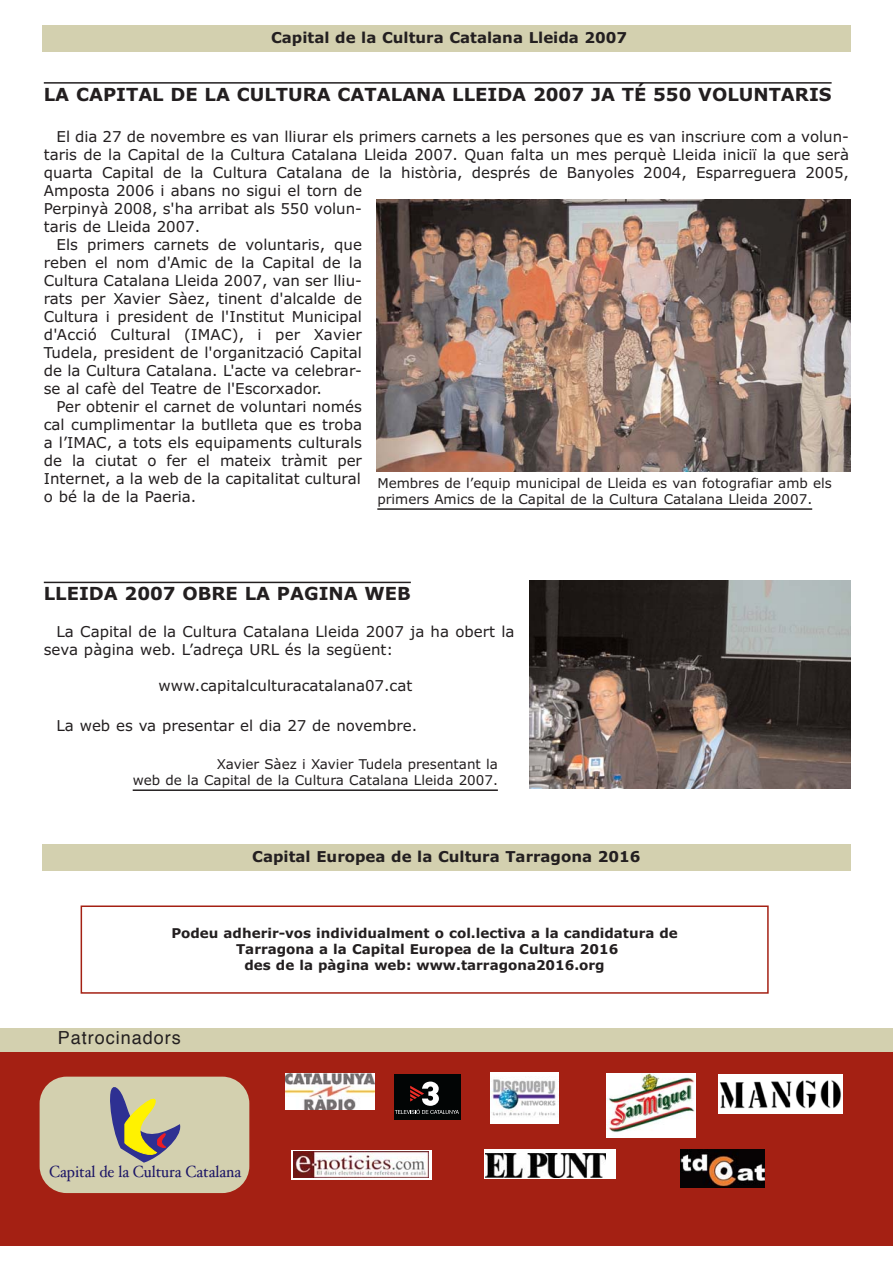
<style>
.page{position:relative;width:893px;height:1263px;background:#fff}
.page>*{position:absolute;margin:0;border:0;box-sizing:border-box;transform-origin:0 0}
.t1{font:700 18px "Verdana";color:#231f20}
.t2{font:18px "Helvetica";letter-spacing:.055em;color:#231f20}
.t3{font:16.2px "Hoefler Text";color:#1c1666;scale:.93 1}
.t4{font:15px/18px "Verdana";color:#231f20}
.t5{font:700 15px "Verdana";color:#231f20}
.t6{font:13.5px/16.2px "Verdana";color:#231f20}
.t7{font:700 13.5px/16.2px "Verdana";color:#231f20;text-align:center}
</style>
<div class="page">
<div style="left:0;top:1028px;width:893px;height:218px;background:#a42013"></div>
<div style="left:40px;top:1077px;width:209px;height:116px;background:#d3d0af;border-radius:27px"></div>
<svg style="left:110px;top:1087px;width:71px;height:76px"></svg>
<div style="left:394px;top:1074px;width:66px;height:46px;background:#020505"></div>
<svg style="left:395px;top:1082px;width:64px;height:32px"></svg>
<div style="left:484px;top:1149px;width:132px;height:30px;background:#fff"></div>
<img style="left:486px;top:1153px;width:119px;height:24px">
<img style="left:285px;top:1074px;width:89px;height:35px">
<img style="left:719px;top:1075px;width:123px;height:38px">
<div style="left:291px;top:1150px;width:141px;height:30px;background:#fff"></div>
<img style="left:293px;top:1151px;width:136px;height:27px">
<img style="left:680px;top:1150px;width:84px;height:38px">
<img style="left:606px;top:1074px;width:89px;height:63px">
<div style="left:490px;top:1072px;width:68px;height:51px;background:#fff"></div>
<img style="left:491px;top:1079px;width:65px;height:37px">
<div style="left:0;top:1028px;width:893px;height:23px;background:#d3d0af"></div>
<div style="left:42px;top:25px;width:808px;height:27px;background:#d3d0af"></div>
<hr style="left:44px;top:82px;width:787px;height:2px;background:#231f20">
<img style="left:377px;top:199px;width:473px;height:273px">
<hr style="left:377px;top:508px;width:435px;height:2px;background:#231f20">
<hr style="left:44px;top:582px;width:367px;height:1px;background:#231f20">
<div style="left:42px;top:844px;width:808px;height:26px;background:#d3d0af"></div>
<div style="left:81px;top:906px;width:688px;height:88px;border:2px solid #a42013"></div>
<img style="left:529px;top:581px;width:321px;height:207px">
<hr style="left:133px;top:789px;width:365px;height:2px;background:#231f20">
<p class="t5" style="left:271px;top:31px;width:358px">Capital de la Cultura Catalana Lleida 2007</p>
<p class="t1" style="left:44px;top:87px;width:789px">LA CAPITAL DE LA CULTURA CATALANA LLEIDA 2007 JA TÉ 550 VOLUNTARIS</p>
<p class="t4" style="left:57px;top:128px;width:794px">El dia 27 de novembre es van lliurar els primers carnets a les persones que es van inscriure com a volun-</p>
<p class="t4" style="left:44px;top:146px;width:807px">taris de la Capital de la Cultura Catalana Lleida 2007. Quan falta un mes perquè Lleida iniciï la que serà</p>
<p class="t4" style="left:44px;top:164px;width:807px">quarta Capital de la Cultura Catalana de la història, després de Banyoles 2004, Esparreguera 2005,</p>
<p class="t4" style="left:44px;top:182px;width:320px">Amposta 2006 i abans no sigui el torn de</p>
<p class="t4" style="left:44px;top:200px;width:320px">Perpinyà 2008, s'ha arribat als 550 volun-</p>
<p class="t4" style="left:44px;top:218px;width:158px">taris de Lleida 2007.</p>
<p class="t4" style="left:57px;top:236px;width:307px">Els primers carnets de voluntaris, que</p>
<p class="t4" style="left:44px;top:254px;width:320px">reben el nom d'Amic de la Capital de la</p>
<p class="t4" style="left:44px;top:272px;width:320px">Cultura Catalana Lleida 2007, van ser lliu-</p>
<p class="t4" style="left:44px;top:290px;width:320px">rats per Xavier Sàez, tinent d'alcalde de</p>
<p class="t4" style="left:44px;top:308px;width:320px">Cultura i president de l'Institut Municipal</p>
<p class="t4" style="left:44px;top:326px;width:320px">d'Acció Cultural (IMAC), i per Xavier</p>
<p class="t4" style="left:44px;top:344px;width:320px">Tudela, president de l'organització Capital</p>
<p class="t4" style="left:44px;top:362px;width:320px">de la Cultura Catalana. L'acte va celebrar-</p>
<p class="t4" style="left:44px;top:380px;width:280px">se al cafè del Teatre de l'Escorxador.</p>
<p class="t4" style="left:57px;top:398px;width:307px">Per obtenir el carnet de voluntari només</p>
<p class="t4" style="left:44px;top:416px;width:320px">cal cumplimentar la butlleta que es troba</p>
<p class="t4" style="left:44px;top:434px;width:320px">a l’IMAC, a tots els equipaments culturals</p>
<p class="t4" style="left:44px;top:452px;width:320px">de la ciutat o fer el mateix tràmit per</p>
<p class="t4" style="left:44px;top:470px;width:319px">Internet, a la web de la capitalitat cultural</p>
<p class="t4" style="left:44px;top:488px;width:154px">o bé la de la Paeria.</p>
<p class="t6" style="left:377px;top:476px;width:456px">Membres de l’equip municipal de Lleida es van fotografiar amb els primers Amics de la Capital de la Cultura Catalana Lleida 2007.</p>
<p class="t1" style="left:44px;top:587px;width:368px">LLEIDA 2007 OBRE LA PAGINA WEB</p>
<p class="t4" style="left:44px;top:624px;width:472px;text-indent:13px">La Capital de la Cultura Catalana Lleida 2007 ja ha obert la seva pàgina web. L’adreça URL és la següent:</p>
<p class="t4" style="left:159px;top:678px;width:255px">www.capitalculturacatalana07.cat</p>
<p class="t4" style="left:57px;top:718px;width:362px">La web es va presentar el dia 27 de novembre.</p>
<p class="t6" style="left:133px;top:757px;width:367px;text-align:right">Xavier Sàez i Xavier Tudela presentant la<br>web de la Capital de la Cultura Catalana Lleida 2007.</p>
<p class="t5" style="left:252px;top:850px;width:390px">Capital Europea de la Cultura Tarragona 2016</p>
<p class="t7" style="left:171px;top:926px;width:508px">Podeu adherir-vos individualment o col.lectiva a la candidatura de<br>Tarragona a la Capital Europea de la Cultura 2016<br>des de la pàgina web: www.tarragona2016.org</p>
<p class="t2" style="left:58px;top:1031px;width:125px">Patrocinadors</p>
<p class="t3" style="left:49px;top:1166px;width:208px">Capital de la Cultura Catalana</p>
</div>
